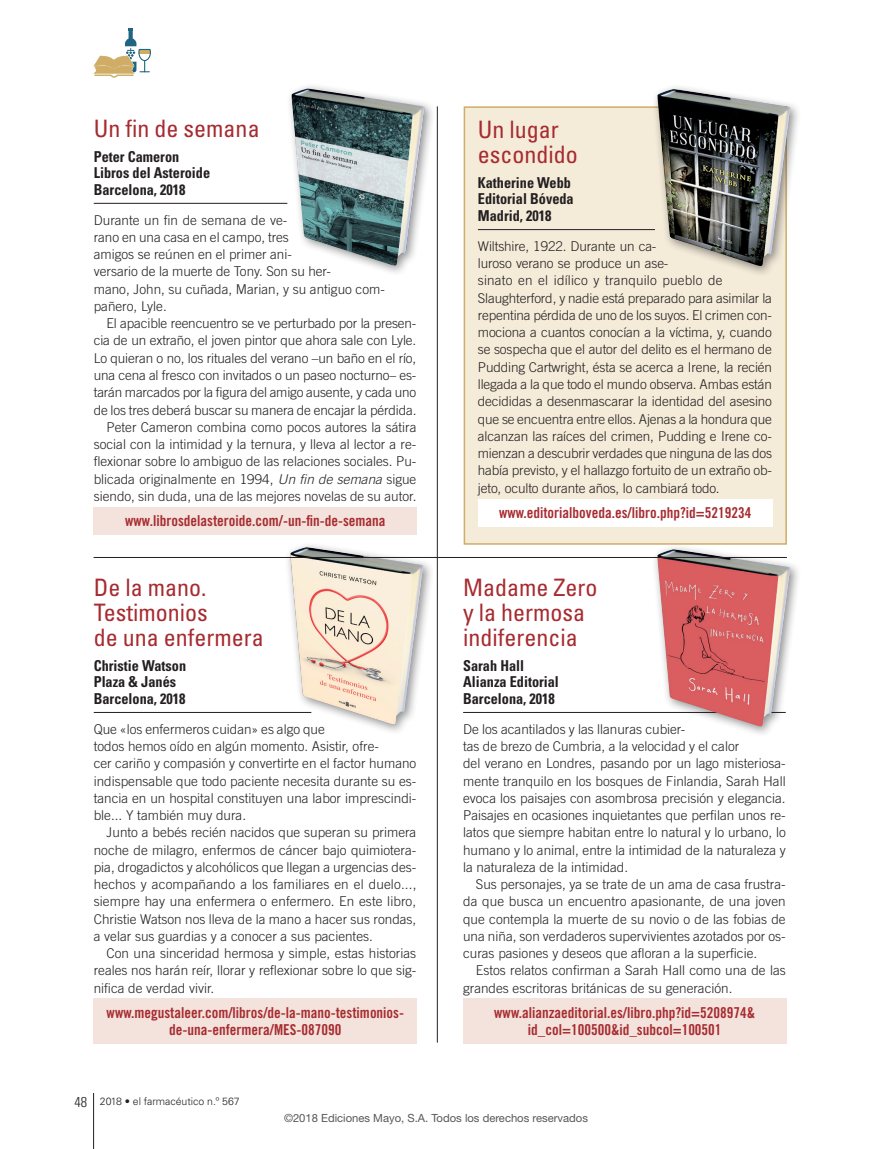
<style>
.page{position:relative;width:872px;height:1149px;background:#fff}
.page>*{position:absolute;margin:0;border:0;box-sizing:border-box;transform-origin:0 0}
.LLILBRES_titol{font:condensed 24px/24.8px "Univers LT Std";color:#a72b30}
.LLIBRES_web{font:15px/17.2px "Trade Gothic LT Std Bd Cn 20";color:#a72b30;text-align:center}
.LLIBRES_autor{font:700 condensed 15px "Univers LT Std";color:#231f20;scale:.95 1}
.LLIBRES_ciutat{font:700 condensed 15px "Univers LT Std";color:#231f20;scale:.95 1}
.TEXT_GENERAL_sense_e{font:300 13.5px/17.2px "Trade Gothic LT Std";color:#231f20}
.TEXT_GENERAL{font:300 13.5px/17.2px "Trade Gothic LT Std";color:#231f20;text-align:justify}
.t1{font:11.25px "Helvetica Neue LT Std";color:#57585a}
.t2{font:300 10.5px "Univers LT Std";color:#231f20}
.s1{font-style:italic}
.s2{font-stretch:condensed;font-size:14.25px}
</style>
<div class="page">
<svg style="left:93px;top:28px;width:58px;height:50px"></svg>
<hr style="left:437px;top:106px;width:1px;height:936px;background:#231f20">
<hr style="left:93px;top:1092px;width:1px;height:56px;background:#231f20">
<hr style="left:94px;top:203px;width:193px;height:1px;background:#231f20">
<div style="left:94px;top:506px;width:323px;height:28px;background:#f3e3dc"></div>
<hr style="left:94px;top:712px;width:217px;height:1px;background:#231f20">
<div style="left:94px;top:998px;width:323px;height:45px;background:#f3e3dc"></div>
<hr style="left:463px;top:712px;width:322px;height:1px;background:#231f20">
<div style="left:463px;top:998px;width:323px;height:45px;background:#f3e3dc"></div>
<div style="left:464px;top:107px;width:322px;height:437px;background:#f4ebd9"></div>
<hr style="left:478px;top:229px;width:177px;height:1px;background:#231f20">
<div style="left:478px;top:498px;width:294px;height:28px;background:#fff"></div>
<div style="left:463px;top:106px;width:324px;height:438px;border:2px solid #cfad66"></div>
<div style="left:285px;top:541px;width:150px;height:194px;background:#231f20;opacity:.5"></div>
<img style="left:290px;top:547px;width:133px;height:177px">
<div style="left:651px;top:543px;width:151px;height:194px;background:#231f20;opacity:.5"></div>
<img style="left:657px;top:549px;width:133px;height:177px">
<div style="left:651px;top:83px;width:151px;height:194px;background:#231f20;opacity:.5"></div>
<img style="left:657px;top:89px;width:133px;height:177px">
<div style="left:286px;top:83px;width:150px;height:194px;background:#231f20;opacity:.5"></div>
<img style="left:291px;top:89px;width:134px;height:177px">
<hr style="left:94px;top:557px;width:693px;height:1px;background:#231f20">
<p class="LLILBRES_titol" style="left:94px;top:115px;width:167px">Un fin de semana</p>
<p class="LLIBRES_autor" style="left:94px;top:147px;width:91px">Peter Cameron</p>
<p class="LLIBRES_autor" style="left:94px;top:163px;width:124px">Libros del Asteroide</p>
<p class="LLIBRES_ciutat" style="left:94px;top:180px;width:98px">Barcelona, 2018</p>
<p class="TEXT_GENERAL_sense_e" style="left:94px;top:211px;width:293px">Durante un fin de semana de ve-<br>rano en una casa en el campo, tres<br>amigos se reúnen en el primer ani-<br>versario de la muerte de Tony. Son su her-<br>mano, John, su cuñada, Marian, y su antiguo com&shy;pañero, Lyle.</p>
<p class="TEXT_GENERAL" style="left:94px;top:314px;width:324px;text-indent:13px">El apacible reencuentro se ve perturbado por la presen&shy;cia de un extraño, el joven pintor que ahora sale con Lyle.<br>Lo quieran o no, los rituales del verano –un baño en el río, una cena al fresco con invitados o un paseo nocturno– es&shy;tarán marcados por la figura del amigo ausente, y cada uno de los tres deberá buscar su manera de encajar la pérdida.</p>
<p class="TEXT_GENERAL" style="left:94px;top:418px;width:324px;text-indent:13px">Peter Cameron combina como pocos autores la sátira social con la intimidad y la ternura, y lleva al lector a re&shy;flexionar sobre lo ambiguo de las relaciones sociales. Pu&shy;blicada originalmente en 1994, <span class="s1">Un fin de semana</span> sigue siendo, sin duda, una de las mejores novelas de su autor.</p>
<p class="LLIBRES_web" style="left:125px;top:512px;width:262px">www.librosdelasteroide.com/-un-fin-de-semana</p>
<p class="LLILBRES_titol" style="left:94px;top:574px;width:172px">De la mano.<br>Testimonios<br>de una enfermera</p>
<p class="LLIBRES_autor" style="left:94px;top:656px;width:99px">Christie Watson</p>
<p class="LLIBRES_autor" style="left:94px;top:672px;width:88px">Plaza &amp; Janés</p>
<p class="LLIBRES_ciutat" style="left:94px;top:689px;width:98px">Barcelona, 2018</p>
<p class="TEXT_GENERAL_sense_e" style="left:94px;top:720px;width:324px">Que «los enfermeros cuidan» es algo que<br>todos hemos oído en algún momento. Asistir, ofre-<br>cer cariño y compasión y convertirte en el factor humano indispensable que todo paciente necesita durante su es&shy;tancia en un hospital constituyen una labor imprescindi&shy;ble... Y también muy dura.</p>
<p class="TEXT_GENERAL" style="left:94px;top:823px;width:324px;text-indent:13px">Junto a bebés recién nacidos que superan su primera noche de milagro, enfermos de cáncer bajo quimiotera&shy;pia, drogadictos y alcohólicos que llegan a urgencias des&shy;hechos y acompañando a los familiares en el duelo..., siempre hay una enfermera o enfermero. En este libro, Christie Watson nos lleva de la mano a hacer sus rondas, a velar sus guardias y a conocer a sus pacientes.</p>
<p class="TEXT_GENERAL" style="left:94px;top:944px;width:324px;text-indent:13px">Con una sinceridad hermosa y simple, estas historias reales nos harán reír, llorar y reflexionar sobre lo que sig&shy;nifica de verdad vivir.</p>
<p class="LLIBRES_web" style="left:107px;top:1003px;width:299px">www.megustaleer.com/libros/de-la-mano-testimonios&shy;de-una-enfermera/MES-087090</p>
<p class="t2" style="left:75px;top:1094px;width:167px"><span class="s2">48</span> 2018 • el farmacéutico n.º 567</p>
<p class="LLILBRES_titol" style="left:478px;top:117px;width:101px">Un lugar escondido</p>
<p class="LLIBRES_autor" style="left:478px;top:173px;width:99px">Katherine Webb</p>
<p class="LLIBRES_autor" style="left:478px;top:190px;width:102px">Editorial Bóveda</p>
<p class="LLIBRES_ciutat" style="left:478px;top:206px;width:79px">Madrid, 2018</p>
<p class="TEXT_GENERAL_sense_e" style="left:478px;top:237px;width:296px">Wiltshire, 1922. Durante un ca-<br>luroso verano se produce un ase-<br>sinato en el idílico y tranquilo pueblo de Slaughterford, y nadie está preparado para asimilar la repentina pérdida de uno de los suyos. El crimen con&shy;mociona a cuantos conocían a la víctima, y, cuando se sospecha que el autor del delito es el hermano de Pudding Cartwright, ésta se acerca a Irene, la recién llegada a la que todo el mundo observa. Ambas están decididas a desenmascarar la identidad del asesino que se encuentra entre ellos. Ajenas a la hondura que alcanzan las raíces del crimen, Pudding e Irene co&shy;mienzan a descubrir verdades que ninguna de las dos había previsto, y el hallazgo fortuito de un extraño ob&shy;jeto, oculto durante años, lo cambiará todo.</p>
<p class="LLIBRES_web" style="left:499px;top:503px;width:254px">www.editorialboveda.es/libro.php?id=5219234</p>
<p class="LLILBRES_titol" style="left:463px;top:574px;width:136px">Madame Zero y la hermosa indiferencia</p>
<p class="LLIBRES_autor" style="left:463px;top:656px;width:66px">Sarah Hall</p>
<p class="LLIBRES_autor" style="left:463px;top:672px;width:102px">Alianza Editorial</p>
<p class="LLIBRES_ciutat" style="left:463px;top:689px;width:98px">Barcelona, 2018</p>
<p class="TEXT_GENERAL_sense_e" style="left:463px;top:720px;width:324px">De los acantilados y las llanuras cubier-<br>tas de brezo de Cumbria, a la velocidad y el calor<br>del verano en Londres, pasando por un lago misteriosa&shy;mente tranquilo en los bosques de Finlandia, Sarah Hall evoca los paisajes con asombrosa precisión y elegancia.<br>Paisajes en ocasiones inquietantes que perfilan unos re&shy;latos que siempre habitan entre lo natural y lo urbano, lo humano y lo animal, entre la intimidad de la naturaleza y la naturaleza de la intimidad.</p>
<p class="TEXT_GENERAL" style="left:463px;top:875px;width:324px;text-indent:13px">Sus personajes, ya se trate de un ama de casa frustra&shy;da que busca un encuentro apasionante, de una joven que contempla la muerte de su novio o de las fobias de una niña, son verdaderos supervivientes azotados por os&shy;curas pasiones y deseos que afloran a la superficie.</p>
<p class="TEXT_GENERAL" style="left:463px;top:961px;width:324px;text-indent:13px">Estos relatos confirman a Sarah Hall como una de las grandes escritoras británicas de su generación.</p>
<p class="LLIBRES_web" style="left:494px;top:1003px;width:262px">www.alianzaeditorial.es/libro.php?id=5208974&amp; id_col=100500&amp;id_subcol=100501</p>
<p class="t1" style="left:284px;top:1111px;width:305px">©2018 Ediciones Mayo, S.A. Todos los derechos reservados</p>
</div>
